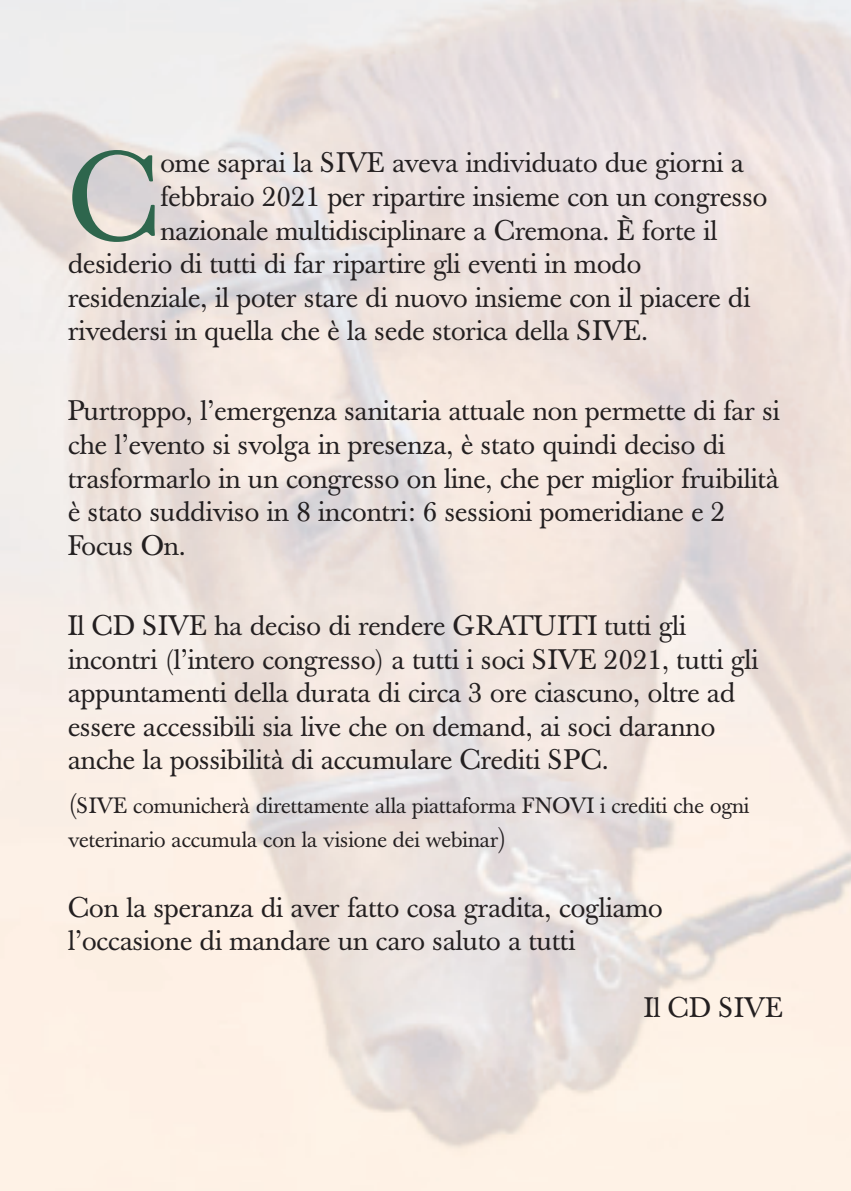
<style>
.page{position:relative;width:851px;height:1191px;background:#fff}
.page>*{position:absolute;margin:0;border:0;box-sizing:border-box;transform-origin:0 0}
.t1{font:123.2px "Baskerville";color:#2e664d}
.t2{font:28px/33.6px "Baskerville";color:#231f20}
.t3{font:22px/33.6px "Baskerville";color:#231f20}
.s1{font-size:28px}
</style>
<div class="page">
<h1 class="t1" style="left:68px;top:150px;width:94px">C</h1>
<p class="t2" style="left:160px;top:149px;width:585px">ome saprai la SIVE aveva individuato due giorni a</p>
<p class="t2" style="left:160px;top:183px;width:608px">febbraio 2021 per ripartire insieme con un congresso</p>
<p class="t2" style="left:160px;top:216px;width:558px">nazionale multidisciplinare a Cremona. È forte il</p>
<p class="t2" style="left:68px;top:250px;width:574px">desiderio di tutti di far ripartire gli eventi in modo</p>
<p class="t2" style="left:68px;top:283px;width:683px">residenziale, il poter stare di nuovo insieme con il piacere di</p>
<p class="t2" style="left:68px;top:317px;width:581px">rivedersi in quella che è la sede storica della SIVE.</p>
<p class="t2" style="left:68px;top:397px;width:713px">Purtroppo, l’emergenza sanitaria attuale non permette di far si che l’evento si svolga in presenza, è stato quindi deciso di trasformarlo in un congresso on line, che per miglior fruibilità è stato suddiviso in 8 incontri: 6 sessioni pomeridiane e 2<br>Focus On.</p>
<p class="t2" style="left:68px;top:611px;width:691px">Il CD SIVE ha deciso di rendere GRATUITI tutti gli incontri (l’intero congresso) a tutti i soci SIVE 2021, tutti gli appuntamenti della durata di circa 3 ore ciascuno, oltre ad essere accessibili sia live che on demand, ai soci daranno anche la possibilità di accumulare Crediti SPC.</p>
<p class="t3" style="left:68px;top:791px;width:682px"><span class="s1">(</span>SIVE comunicherà direttamente alla piattaforma FNOVI i crediti che ogni veterinario accumula con la visione dei webinar<span class="s1">)</span></p>
<p class="t2" style="left:68px;top:893px;width:596px">Con la speranza di aver fatto cosa gradita, cogliamo l’occasione di mandare un caro saluto a tutti</p>
<p class="t2" style="left:644px;top:994px;width:140px">Il CD SIVE</p>
</div>
